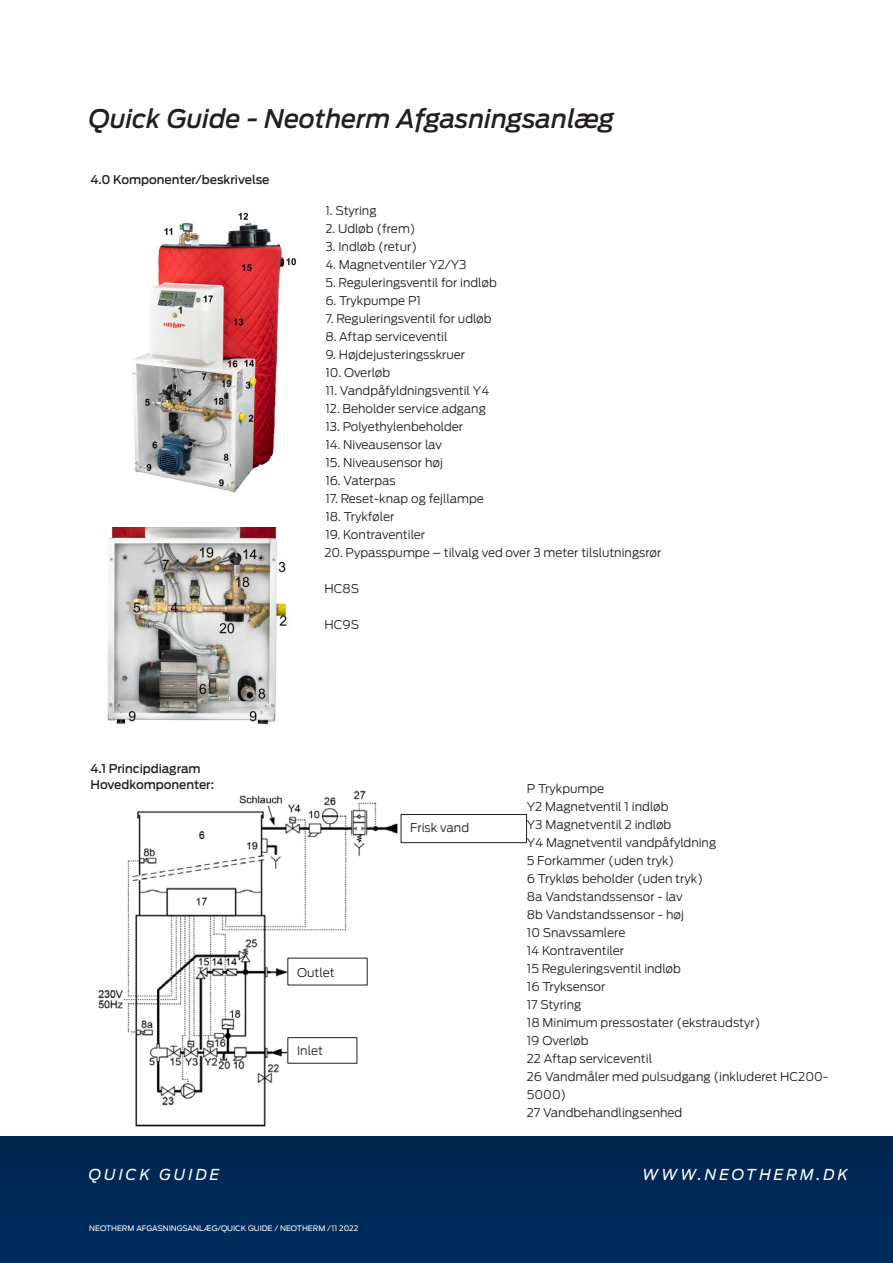
<style>
.page{position:relative;width:893px;height:1263px;background:#fff}
.page>*{position:absolute;margin:0;border:0;box-sizing:border-box;transform-origin:0 0}
.t1{font:italic 500 25.5px "Antenna";color:#231f20}
.t2{font:italic 15px "Antenna";letter-spacing:.2em;color:#fff}
.ParaStyle86_Leading{font:300 12px/18px "Antenna";color:#231f20}
.ParaStyle01_Leading{font:500 12px "Antenna";color:#231f20}
.ParaStyle01_Leading-2{font:300 12px "Antenna";color:#231f20}
.t3{font:7.5px "Antenna";color:#fff}
</style>
<div class="page">
<div style="left:0;top:1137px;width:893px;height:126px;background:#002957"></div>
<img style="left:132px;top:212px;width:164px;height:281px">
<img style="left:107px;top:527px;width:180px;height:197px">
<img style="left:98px;top:790px;width:374px;height:337px">
<div style="left:401px;top:814px;width:126px;height:29px;background:#fff"></div>
<div style="left:401px;top:814px;width:126px;height:29px;border:1px solid #231f20"></div>
<div style="left:288px;top:958px;width:79px;height:27px;background:#fff"></div>
<div style="left:288px;top:1038px;width:69px;height:25px;background:#fff"></div>
<div style="left:287px;top:1037px;width:70px;height:26px;border:1px solid #231f20"></div>
<h1 class="t1" style="left:89px;top:103px;width:527px">Quick Guide - Neotherm Afgasningsanlæg</h1>
<p class="ParaStyle01_Leading" style="left:91px;top:172px;width:180px">4.0 Komponenter/beskrivelse</p>
<p class="ParaStyle86_Leading" style="left:325px;top:202px;width:53px">1. Styring</p>
<p class="ParaStyle86_Leading" style="left:325px;top:220px;width:92px">2. Udløb (frem)</p>
<p class="ParaStyle86_Leading" style="left:325px;top:238px;width:93px">3. Indløb (retur)</p>
<p class="ParaStyle86_Leading" style="left:325px;top:256px;width:143px">4. Magnetventiler Y2/Y3</p>
<p class="ParaStyle86_Leading" style="left:325px;top:274px;width:173px">5. Reguleringsventil for indløb</p>
<p class="ParaStyle86_Leading" style="left:325px;top:292px;width:97px">6. Trykpumpe P1</p>
<p class="ParaStyle86_Leading" style="left:325px;top:310px;width:168px">7. Reguleringsventil for udløb</p>
<p class="ParaStyle86_Leading" style="left:325px;top:328px;width:124px">8. Aftap serviceventil</p>
<p class="ParaStyle86_Leading" style="left:325px;top:346px;width:141px">9. Højdejusteringsskruer</p>
<p class="ParaStyle86_Leading" style="left:325px;top:364px;width:66px">10. Overløb</p>
<p class="ParaStyle86_Leading" style="left:325px;top:382px;width:165px">11. Vandpåfyldningsventil Y4</p>
<p class="ParaStyle86_Leading" style="left:325px;top:400px;width:162px">12. Beholder service adgang</p>
<p class="ParaStyle86_Leading" style="left:325px;top:418px;width:139px">13. Polyethylenbeholder</p>
<p class="ParaStyle86_Leading" style="left:325px;top:436px;width:118px">14. Niveausensor lav</p>
<p class="ParaStyle86_Leading" style="left:325px;top:454px;width:119px">15. Niveausensor høj</p>
<p class="ParaStyle86_Leading" style="left:325px;top:472px;width:72px">16. Vaterpas</p>
<p class="ParaStyle86_Leading" style="left:325px;top:490px;width:160px">17. Reset-knap og fejllampe</p>
<p class="ParaStyle86_Leading" style="left:325px;top:508px;width:70px">18. Trykføler</p>
<p class="ParaStyle86_Leading" style="left:325px;top:526px;width:101px">19. Kontraventiler</p>
<p class="ParaStyle86_Leading" style="left:324px;top:544px;width:338px">20. Pypasspumpe – tilvalg ved over 3 meter tilslutningsrør</p>
<p class="ParaStyle86_Leading" style="left:324px;top:580px;width:36px">HC8S</p>
<p class="ParaStyle86_Leading" style="left:324px;top:616px;width:36px">HC9S</p>
<p class="ParaStyle01_Leading" style="left:91px;top:761px;width:112px">4.1 Principdiagram</p>
<p class="ParaStyle01_Leading" style="left:91px;top:778px;width:125px">Hovedkomponenter:</p>
<p class="ParaStyle86_Leading" style="left:527px;top:779px;width:79px">P Trykpumpe</p>
<p class="ParaStyle86_Leading" style="left:527px;top:797px;width:143px">Y2 Magnetventil 1 indløb</p>
<p class="ParaStyle86_Leading" style="left:527px;top:815px;width:146px">Y3 Magnetventil 2 indløb</p>
<p class="ParaStyle86_Leading" style="left:527px;top:833px;width:191px">Y4 Magnetventil vandpåfyldning</p>
<p class="ParaStyle86_Leading" style="left:527px;top:851px;width:149px">5 Forkammer (uden tryk)</p>
<p class="ParaStyle86_Leading" style="left:527px;top:869px;width:178px">6 Trykløs beholder (uden tryk)</p>
<p class="ParaStyle86_Leading" style="left:527px;top:887px;width:157px">8a Vandstandssensor - lav</p>
<p class="ParaStyle86_Leading" style="left:527px;top:905px;width:159px">8b Vandstandssensor - høj</p>
<p class="ParaStyle86_Leading" style="left:527px;top:923px;width:100px">10 Snavssamlere</p>
<p class="ParaStyle86_Leading" style="left:527px;top:941px;width:99px">14 Kontraventiler</p>
<p class="ParaStyle86_Leading" style="left:527px;top:959px;width:156px">15 Reguleringsventil indløb</p>
<p class="ParaStyle86_Leading" style="left:527px;top:977px;width:80px">16 Tryksensor</p>
<p class="ParaStyle86_Leading" style="left:527px;top:995px;width:56px">17 Styring</p>
<p class="ParaStyle86_Leading" style="left:527px;top:1013px;width:235px">18 Minimum pressostater (ekstraudstyr)</p>
<p class="ParaStyle86_Leading" style="left:527px;top:1031px;width:63px">19 Overløb</p>
<p class="ParaStyle86_Leading" style="left:527px;top:1049px;width:127px">22 Aftap serviceventil</p>
<p class="ParaStyle86_Leading" style="left:527px;top:1067px;width:303px">26 Vandmåler med pulsudgang (inkluderet HC200-<br>5000)</p>
<p class="ParaStyle86_Leading" style="left:527px;top:1103px;width:157px">27 Vandbehandlingsenhed</p>
<p class="ParaStyle01_Leading-2" style="left:410px;top:820px;width:60px">Frisk vand</p>
<p class="ParaStyle01_Leading-2" style="left:297px;top:965px;width:39px">Outlet</p>
<p class="ParaStyle01_Leading-2" style="left:297px;top:1043px;width:27px">Inlet</p>
<p class="t2" style="left:89px;top:1166px;width:132px">QUICK GUIDE</p>
<p class="t2" style="left:642px;top:1166px;width:207px">WWW.NEOTHERM.DK</p>
<p class="t3" style="left:89px;top:1224px;width:270px">NEOTHERM AFGASNINGSANLÆG/QUICK GUIDE / NEOTHERM /11 2022</p>
</div>
